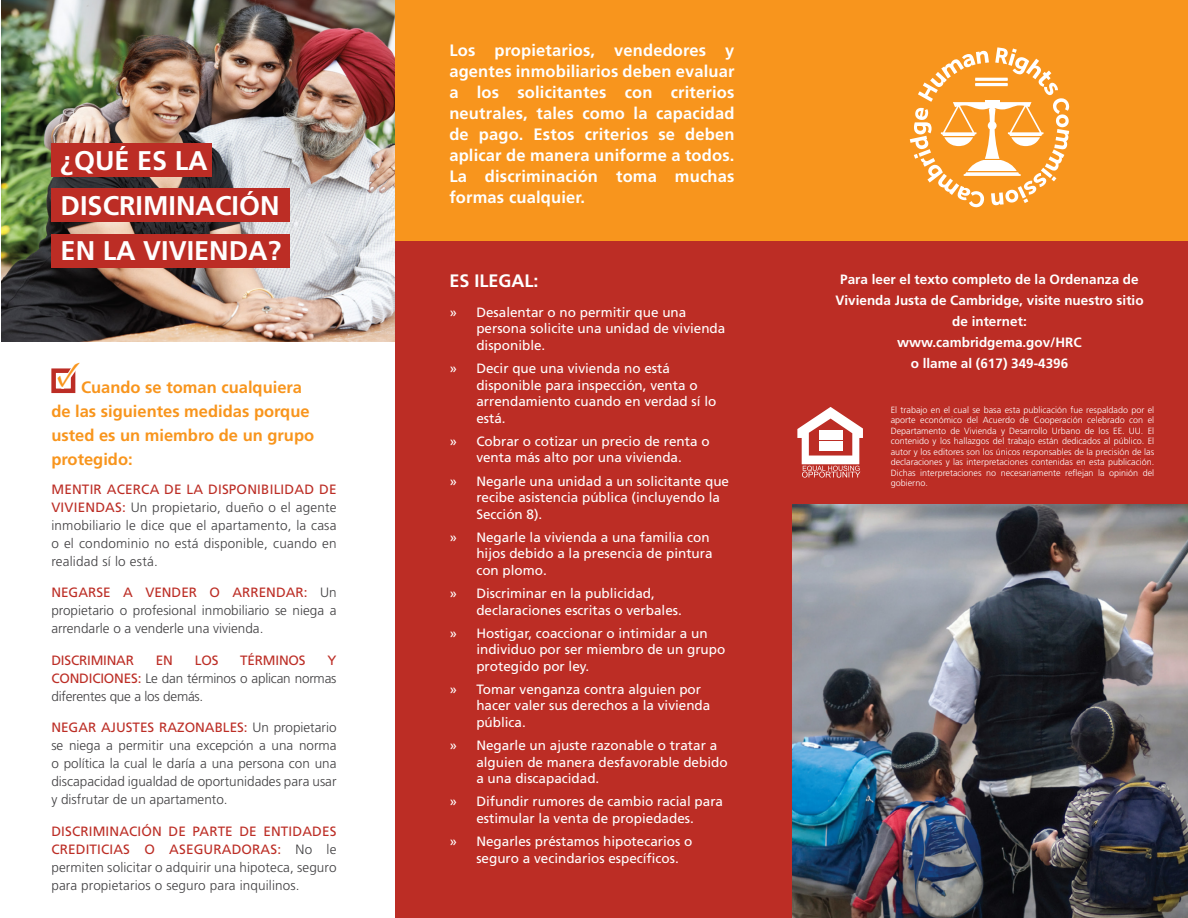
<style>
.page{position:relative;width:1188px;height:918px;background:#fff}
.page>*{position:absolute;margin:0;border:0;box-sizing:border-box;transform-origin:0 0}
.t1{font:700 27px/45px "Frutiger LT Std";color:#fff}
.t2{font:700 18px "Frutiger LT Std";color:#fff}
.t3{font:700 16.5px/21px "Frutiger LT Std";letter-spacing:.01em;color:#fff;text-align:justify}
.t4{font:700 16.5px/24px "Frutiger LT Std";color:#f8951d}
.t5{font:13.5px/16.5px "Frutiger LT Std";color:#fff}
.t6{font:300 13.5px/18px "Frutiger LT Std";color:#414042;text-align:justify}
.t7{font:700 13.5px/21px "Frutiger LT Std";color:#fff;text-align:center}
.t8{font:13.5px "Frutiger LT Std";letter-spacing:-.015em;color:#bc2d25}
.t9{font:300 9px/10.5px "Frutiger LT Std";color:#fff;text-align:justify}
.s1{font-weight:400;color:#bc2d25}
</style>
<div class="page">
<img style="left:1px;top:0;width:394px;height:342px">
<img style="left:792px;top:504px;width:396px;height:414px">
<div style="left:51px;top:143px;width:161px;height:34px;background:#bc2d25"></div>
<div style="left:51px;top:188px;width:239px;height:34px;background:#bc2d25"></div>
<div style="left:395px;top:0;width:397px;height:918px;background:#bc2d25"></div>
<div style="left:791px;top:239px;width:397px;height:265px;background:#bc2d25"></div>
<div style="left:395px;top:0;width:793px;height:241px;background:#f8951d"></div>
<svg style="left:910px;top:47px;width:159px;height:160px"></svg>
<hr style="left:975px;top:78px;width:33px;height:3px;background:#fff">
<hr style="left:975px;top:83px;width:33px;height:3px;background:#fff">
<svg style="left:797px;top:407px;width:66px;height:70px"></svg>
<div style="left:51px;top:234px;width:239px;height:33px;background:#bc2d25"></div>
<div style="left:51px;top:368px;width:24px;height:25px;border:4px solid #bc2d25"></div>
<h1 class="t1" style="left:61px;top:138px;width:222px">¿QUÉ ES LA<br>DISCRIMINACIÓN<br>EN LA VIVIENDA?</h1>
<p class="t4" style="left:51px;top:375px;width:264px;text-indent:5px"><sup>✓</sup>Cuando se toman cualquiera de las siguientes medidas porque usted es un miembro de un grupo protegido:</p>
<p class="t6" style="left:51px;top:480px;width:287px"><span class="s1">MENTIR ACERCA DE LA DISPONIBILIDAD DE VIVIENDAS:</span> Un propietario, dueño o el agente inmobiliario le dice que el apartamento, la casa o el condominio no está disponible, cuando en realidad sí lo está.</p>
<p class="t6" style="left:51px;top:584px;width:287px"><span class="s1">NEGARSE A VENDER O ARRENDAR:</span> Un propietario o profesional inmobiliario se niega a arrendarle o a venderle una vivienda.</p>
<p class="t8" style="left:51px;top:652px;width:84px">DISCRIMINAR</p>
<p class="t8" style="left:156px;top:652px;width:19px">EN</p>
<p class="t8" style="left:195px;top:652px;width:25px">LOS</p>
<p class="t8" style="left:240px;top:652px;width:67px">TÉRMINOS</p>
<p class="t6" style="left:51px;top:651px;width:287px;text-indent:276px"><span class="s1">Y CONDICIONES:</span> Le dan términos o aplican normas diferentes que a los demás.</p>
<p class="t6" style="left:51px;top:719px;width:287px"><span class="s1">NEGAR AJUSTES RAZONABLES:</span> Un propietario se niega a permitir una excepción a una norma o política la cual le daría a una persona con una discapacidad igualdad de oportunidades para usar y disfrutar de un apartamento.</p>
<p class="t6" style="left:51px;top:822px;width:287px"><span class="s1">DISCRIMINACIÓN DE PARTE DE ENTIDADES CREDITICIAS O ASEGURADORAS:</span> No le permiten solicitar o adquirir una hipoteca, seguro para propietarios o seguro para inquilinos.</p>
<p class="t3" style="left:449px;top:40px;width:287px">Los propietarios, vendedores y agentes inmobiliarios deben evaluar a los solicitantes con criterios neutrales, tales como la capacidad de pago. Estos criterios se deben aplicar de manera uniforme a todos.<br>La discriminación toma muchas formas cualquier.</p>
<h2 class="t2" style="left:449px;top:271px;width:91px">ES ILEGAL:</h2>
<p class="t5" style="left:476px;top:304px;width:251px;text-indent:-27px">» Desalentar o no permitir que una persona solicite una unidad de vivienda disponible.</p>
<p class="t5" style="left:476px;top:360px;width:242px;text-indent:-27px">» Decir que una vivienda no está disponible para inspección, venta o arrendamiento cuando en verdad sí lo está.</p>
<p class="t5" style="left:449px;top:433px;width:262px;text-align:center">» Cobrar o cotizar un precio de renta o venta más alto por una vivienda.</p>
<p class="t5" style="left:476px;top:473px;width:254px;text-indent:-27px">» Negarle una unidad a un solicitante que recibe asistencia pública (incluyendo la<br>Sección 8).</p>
<p class="t5" style="left:476px;top:529px;width:238px;text-indent:-27px">» Negarle la vivienda a una familia con hijos debido a la presencia de pintura con plomo.</p>
<p class="t5" style="left:476px;top:585px;width:207px;text-indent:-27px">» Discriminar en la publicidad, declaraciones escritas o verbales.</p>
<p class="t5" style="left:476px;top:625px;width:251px;text-indent:-27px">» Hostigar, coaccionar o intimidar a un individuo por ser miembro de un grupo protegido por ley.</p>
<p class="t5" style="left:476px;top:681px;width:236px;text-indent:-27px">» Tomar venganza contra alguien por hacer valer sus derechos a la vivienda pública.</p>
<p class="t5" style="left:476px;top:737px;width:253px;text-indent:-27px">» Negarle un ajuste razonable o tratar a alguien de manera desfavorable debido a una discapacidad.</p>
<p class="t5" style="left:449px;top:794px;width:275px;text-align:center">» Difundir rumores de cambio racial para estimular la venta de propiedades.</p>
<p class="t5" style="left:476px;top:833px;width:218px;text-indent:-27px">» Negarles préstamos hipotecarios o seguro a vecindarios específicos.</p>
<p class="t7" style="left:835px;top:269px;width:310px">Para leer el texto completo de la Ordenanza de<br>Vivienda Justa de Cambridge, visite nuestro sitio de internet:<br>www.cambridgema.gov/HRC<br>o llame al (617) 349-4396</p>
<p class="t9" style="left:891px;top:405px;width:265px">El trabajo en el cual se basa esta publicación fue respaldado por el aporte económico del Acuerdo de Cooperación celebrado con el Departamento de Vivienda y Desarrollo Urbano de los EE. UU. El contenido y los hallazgos del trabajo están dedicados al público. El autor y los editores son los únicos responsables de la precisión de las declaraciones y las interpretaciones contenidas en esta publicación.<br>Dichas interpretaciones no necesariamente reflejan la opinión del gobierno.</p>
</div>
